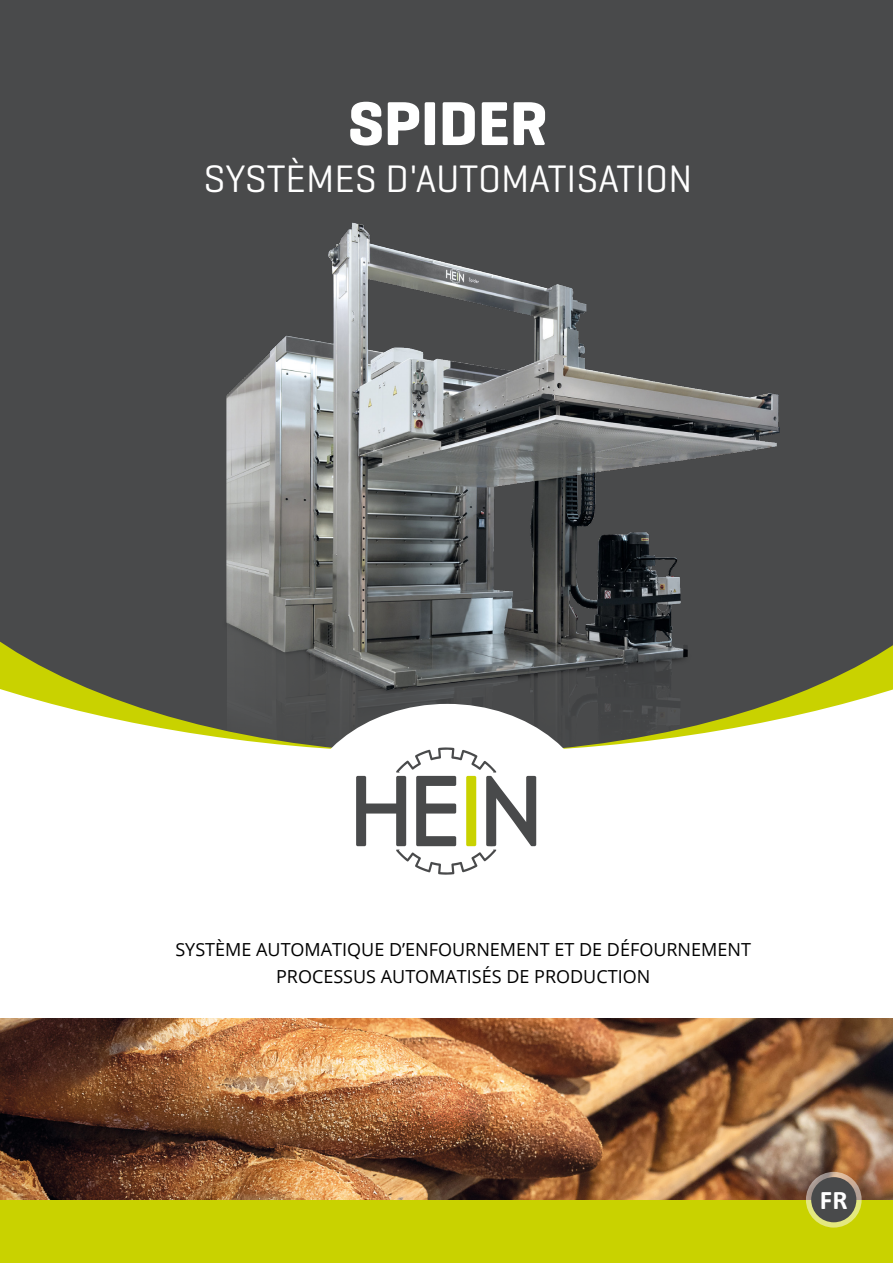
<style>
.page{position:relative;width:893px;height:1263px;background:#fff}
.page>*{position:absolute;margin:0;border:0;box-sizing:border-box;transform-origin:0 0}
.t1{font:700 63px "Geogrotesque";color:#fff}
.t2{font:39px "Geogrotesque";color:#fff}
.t3{font:700 27px "Calibri";color:#fff}
.t4{font:18px "Open Sans";color:#000}
</style>
<div class="page">
<img style="left:0;top:1018px;width:893px;height:182px">
<div style="left:0;top:0;width:893px;height:736px;background:#494a4b"></div>
<img style="left:211px;top:223px;width:583px;height:524px">
<svg style="left:298px;top:704px;width:299px;height:141px"></svg>
<svg style="left:356px;top:747px;width:180px;height:128px"></svg>
<div style="left:0;top:1200px;width:893px;height:63px;background:#c9d200"></div>
<svg style="left:806px;top:1172px;width:56px;height:55px"></svg>
<div style="left:811px;top:1177px;width:45px;height:45px;background:#494a4b;border-radius:50%"></div>
<p class="t1" style="left:348px;top:84px;width:202px">SPIDER</p>
<p class="t2" style="left:203px;top:154px;width:490px">SYSTÈMES D'AUTOMATISATION</p>
<p class="t4" style="left:175px;top:937px;width:577px">SYSTÈME AUTOMATIQUE D’ENFOURNEMENT ET DE DÉFOURNEMENT</p>
<p class="t4" style="left:276px;top:964px;width:376px">PROCESSUS AUTOMATISÉS DE PRODUCTION</p>
<p class="t3" style="left:820px;top:1182px;width:29px">FR</p>
</div>
